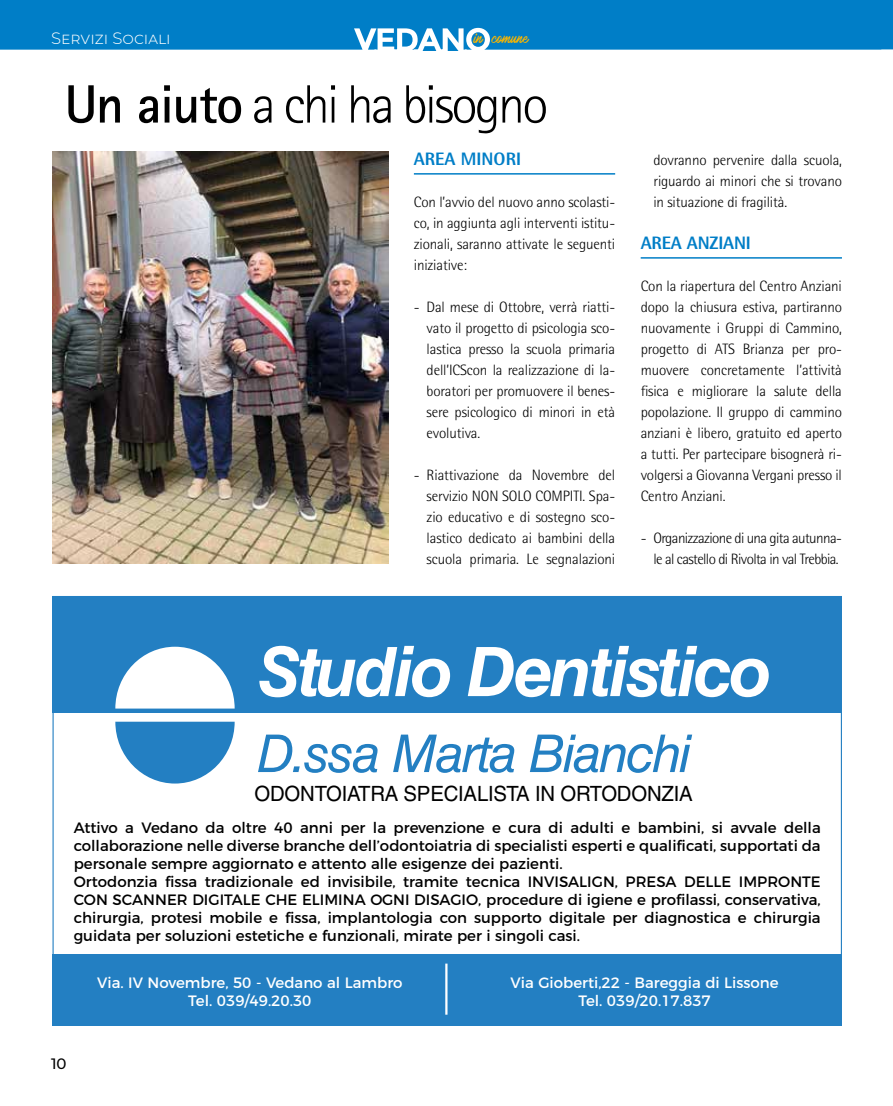
<style>
.page{position:relative;width:893px;height:1106px;background:#fff}
.page>*{position:absolute;margin:0;border:0;box-sizing:border-box;transform-origin:0 0}
.t1{font:300 54px "Rotis Sans Serif Std";letter-spacing:-.05em;color:#000}
.t2{font:21px "Helvetica LT Std";letter-spacing:-.01em;color:#000}
.t3{font:800 18px "Rotis Semi Sans Std";letter-spacing:-.01em;color:#007ec7}
.t4{font:300 16.5px "Montserrat";color:#fff}
.t5{font:300 15px/21px "Rotis Semi Sans Std";letter-spacing:-.01em;color:#000;text-align:justify}
.t6{font:15px/18px "Montserrat";color:#000}
.t7{font:15px/18px "Montserrat";color:#fff;text-align:center}
.t8{font:300 15px/21px "Rotis Semi Sans Std";letter-spacing:-.04em;color:#000;text-align:right}
.t9{font:500 15px "Montserrat";color:#000}
.t10{font:12.75px "Mark My Words";color:#fab600}
.s1{font-weight:700}
</style>
<div class="page">
<div style="left:0;top:0;width:893px;height:50px;background:#007ec7"></div>
<svg style="left:0;top:28px;width:893px;height:23px"></svg>
<div style="left:53px;top:596px;width:789px;height:116px;background:#237fc2"></div>
<div style="left:53px;top:954px;width:789px;height:72px;background:#237fc2"></div>
<hr style="left:445px;top:963px;width:2px;height:51px;background:#fff">
<svg style="left:115px;top:646px;width:120px;height:62px"></svg>
<svg style="left:115px;top:721px;width:120px;height:62px"></svg>
<svg style="left:259px;top:646px;width:510px;height:51px"></svg>
<svg style="left:258px;top:734px;width:434px;height:39px"></svg>
<hr style="left:414px;top:173px;width:201px;height:2px;background:#007ec7">
<hr style="left:641px;top:257px;width:201px;height:2px;background:#007ec7">
<img style="left:53px;top:151px;width:335px;height:413px">
<p class="t4" style="left:51px;top:27px;width:121px">Servizi Sociali</p>
<p class="t10" style="left:474px;top:31px;width:56px">in comune</p>
<h1 class="t1" style="left:65px;top:73px;width:485px"><span class="s1">Un aiuto</span> a chi ha bisogno</h1>
<p class="t3" style="left:414px;top:147px;width:109px">AREA MINORI</p>
<p class="t5" style="left:414px;top:191px;width:203px">Con l’avvio del nuovo anno scolasti&shy;co, in aggiunta agli interventi istitu&shy;zionali, saranno attivate le seguenti iniziative:</p>
<p class="t5" style="left:427px;top:296px;width:190px;text-align:left;text-indent:-13px">- Dal mese di Ottobre, verrà riatti&shy;vato il progetto di psicologia sco&shy;lastica presso la scuola primaria dell’ICScon la realizzazione di la&shy;boratori per promuovere il benes&shy;sere psicologico di minori in età evolutiva.</p>
<p class="t5" style="left:427px;top:464px;width:190px;text-indent:-13px">- Riattivazione da Novembre del servizio NON SOLO COMPITI. Spa&shy;zio educativo e di sostegno sco&shy;lastico dedicato ai bambini della scuola primaria. Le segnalazioni</p>
<p class="t5" style="left:653px;top:149px;width:190px">dovranno pervenire dalla scuola, riguardo ai minori che si trovano in situazione di fragilità.</p>
<p class="t3" style="left:641px;top:231px;width:112px">AREA ANZIANI</p>
<p class="t5" style="left:641px;top:275px;width:203px;text-align:left">Con la riapertura del Centro Anziani dopo la chiusura estiva, partiranno nuovamente i Gruppi di Cammino, progetto di ATS Brianza per pro&shy;muovere concretamente l’attività fisica e migliorare la salute della popolazione. Il gruppo di cammino anziani è libero, gratuito ed aperto a tutti. Per partecipare bisognerà ri&shy;volgersi a Giovanna Vergani presso il Centro Anziani.</p>
<p class="t8" style="left:641px;top:527px;width:203px">- Organizzazione di una gita autunna&shy;le al castello di Rivolta in val Trebbia.</p>
<h2 class="t2" style="left:255px;top:781px;width:440px">ODONTOIATRA SPECIALISTA IN ORTODONZIA</h2>
<p class="t6" style="left:74px;top:817px;width:748px">Attivo a Vedano da oltre 40 anni per la prevenzione e cura di adulti e bambini, si avvale della collaborazione nelle diverse branche dell’odontoiatria di specialisti esperti e qualificati, supportati da personale sempre aggiornato e attento alle esigenze dei pazienti.<br>Ortodonzia fissa tradizionale ed invisibile, tramite tecnica INVISALIGN, PRESA DELLE IMPRONTE CON SCANNER DIGITALE CHE ELIMINA OGNI DISAGIO, procedure di igiene e profilassi, conservativa, chirurgia, protesi mobile e fissa, implantologia con supporto digitale per diagnostica e chirurgia guidata per soluzioni estetiche e funzionali, mirate per i singoli casi.</p>
<p class="t7" style="left:97px;top:972px;width:307px">Via. IV Novembre, 50 - Vedano al Lambro<br>Tel. 039/49.20.30</p>
<p class="t7" style="left:510px;top:972px;width:270px">Via Gioberti,22 - Bareggia di Lissone<br>Tel. 039/20.17.837</p>
<p class="t9" style="left:51px;top:1053px;width:17px">10</p>
</div>
